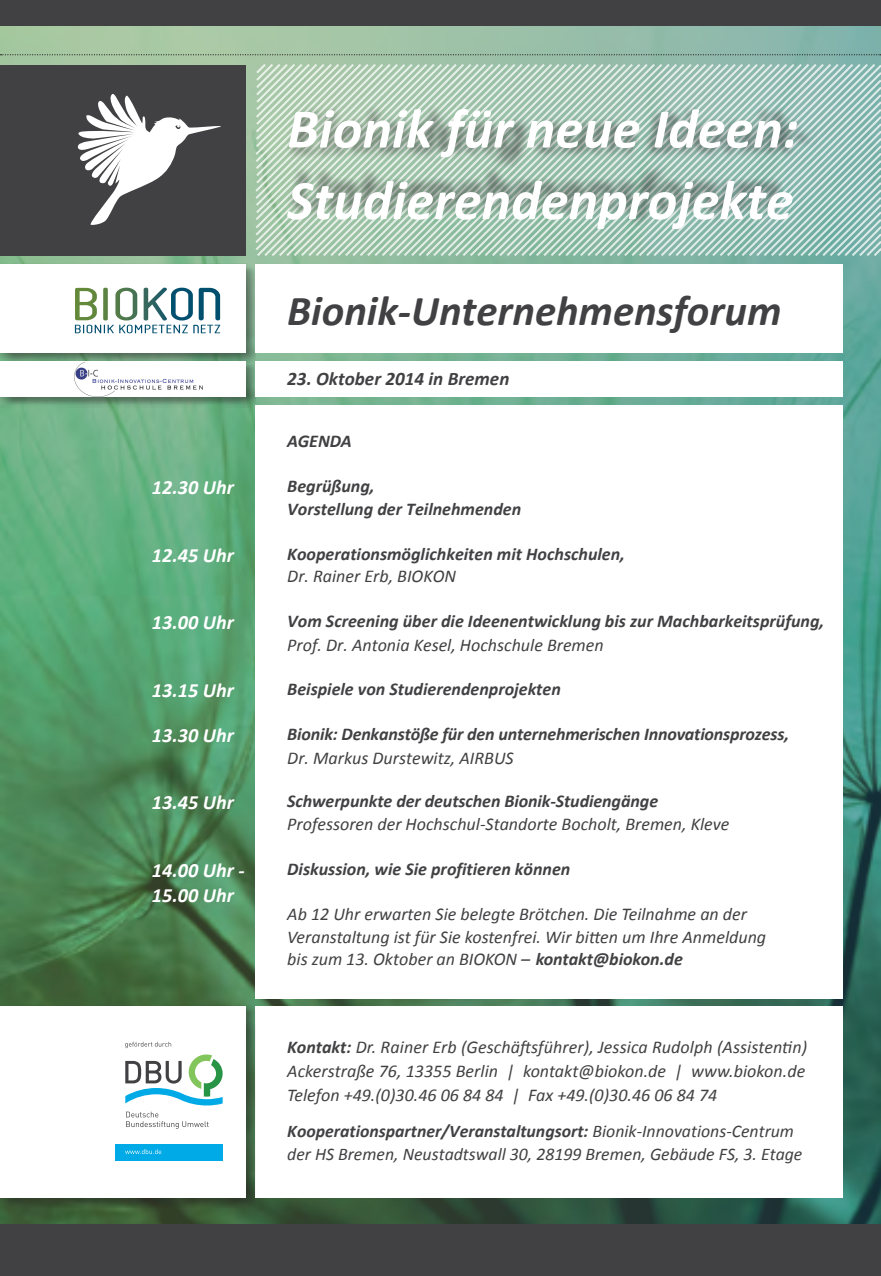
<style>
.page{position:relative;width:881px;height:1276px;background:#fff}
.page>*{position:absolute;margin:0;border:0;box-sizing:border-box;transform-origin:0 0}
.t1{font:italic 700 56.25px/71.5px "Calibri";color:#fff}
.t2{font:italic 700 42.75px "Calibri";color:#414042}
.t3{font:italic 700 20.25px "Calibri";color:#fff}
.t4{font:italic 700 20.25px/25.9px "Calibri";color:#fff}
.t5{font:italic 700 19.12px "Calibri";color:#414042}
.t6{font:italic 700 18px/22.5px "Calibri";color:#414042}
.t7{font:italic 18px/22.5px "Calibri";color:#414042}
.t8{font:italic 18px "Calibri";color:#414042}
.t9{font:italic 700 18px "Calibri";color:#414042}
.t10{font:italic 17.78px/23.6px "Calibri";color:#414042}
.s1{font-style:inherit}
.s2{font-weight:400}
.s3{font-weight:700}
</style>
<div class="page">
<img style="left:0;top:26px;width:880px;height:1199px">
<svg style="left:1px;top:54px;width:880px;height:1px"></svg>
<div style="left:0;top:1225px;width:880px;height:51px;background:#414042"></div>
<div style="left:0;top:0;width:880px;height:26px;background:#414042"></div>
<div style="left:0;top:264px;width:255px;height:99px;background:#231f20;opacity:.5"></div>
<div style="left:0;top:265px;width:246px;height:88px;background:#fff"></div>
<div style="left:0;top:360px;width:255px;height:48px;background:#231f20;opacity:.5"></div>
<div style="left:0;top:362px;width:246px;height:35px;background:#fff"></div>
<div style="left:255px;top:265px;width:587px;height:88px;background:#fff"></div>
<div style="left:255px;top:362px;width:587px;height:35px;background:#fff"></div>
<div style="left:0;top:65px;width:246px;height:191px;background:#414042"></div>
<svg style="left:75px;top:288px;width:145px;height:45px"></svg>
<svg style="left:77px;top:94px;width:144px;height:131px"></svg>
<div style="left:255px;top:1006px;width:587px;height:192px;background:#fff"></div>
<div style="left:0;top:1005px;width:255px;height:202px;background:#231f20;opacity:.5"></div>
<div style="left:0;top:1006px;width:246px;height:192px;background:#fff"></div>
<div style="left:255px;top:405px;width:587px;height:593px;background:#fff"></div>
<svg style="left:253px;top:62px;width:627px;height:196px;background:#adcdbe"></svg>
<div style="left:287px;top:107px;width:528px;height:119px;background:#231f20;opacity:.5"></div>
<div style="left:115px;top:1144px;width:107px;height:17px;background:#00aae6"></div>
<svg style="left:125px;top:1149px;width:36px;height:5px"></svg>
<svg style="left:125px;top:1054px;width:97px;height:51px"></svg>
<svg style="left:126px;top:1111px;width:83px;height:17px"></svg>
<svg style="left:125px;top:1041px;width:46px;height:7px"></svg>
<img style="left:75px;top:362px;width:127px;height:35px">
<p class="t3" style="left:152px;top:474px;width:84px">1<span class="s1">2</span>.<span class="s1">3</span>0 Uhr</p>
<p class="t3" style="left:152px;top:542px;width:84px">1<span class="s1">2</span>.<span class="s1">4</span>5 Uhr</p>
<p class="t3" style="left:152px;top:609px;width:84px">1<span class="s1">3</span>.00 Uhr</p>
<p class="t3" style="left:152px;top:677px;width:84px">1<span class="s1">3</span>.<span class="s1">1</span>5 Uhr</p>
<p class="t3" style="left:152px;top:722px;width:84px">13.<span class="s1">30</span> Uhr</p>
<p class="t3" style="left:152px;top:789px;width:84px">1<span class="s1">3</span>.<span class="s1">4</span>5 Uhr</p>
<p class="t4" style="left:152px;top:857px;width:94px"><span class="s1">1</span>4<span class="s1">.</span>0<span class="s1">0 Uhr</span> -<br>15.00 Uhr</p>
<p class="t1" style="left:287px;top:93px;width:512px">Bionik für neue Ideen:<br>Studierendenprojekte</p>
<p class="t2" style="left:287px;top:283px;width:495px">Bionik-Unternehmensforum</p>
<p class="t5" style="left:287px;top:366px;width:223px">23. Oktober 2014 in Bremen</p>
<p class="t9" style="left:287px;top:430px;width:66px">AGENDA</p>
<p class="t6" style="left:287px;top:475px;width:235px"><span class="s1">Begrüßung</span>,<br>Vorstellung der Teilnehmenden</p>
<p class="t6" style="left:287px;top:543px;width:339px">Kooperationsmöglichkeiten mit Hochschulen<span class="s1">,</span></p>
<p class="t8" style="left:287px;top:564px;width:170px">Dr. Rainer Erb, BIOKON</p>
<p class="t6" style="left:287px;top:610px;width:538px">Vom Screening über die Ideenentwicklung bis zur Machbarkeitsprüfung,</p>
<p class="t8" style="left:287px;top:633px;width:318px">Prof. Dr. Antonia Kesel, Hochschule Bremen</p>
<p class="t6" style="left:287px;top:678px;width:275px">Beispiele von Studierendenprojekten</p>
<p class="t6" style="left:287px;top:723px;width:503px">Bionik: Denkanstöße für den unternehmerischen Innovationsprozess,</p>
<p class="t8" style="left:287px;top:745px;width:228px">Dr. Markus Durstewitz, AIRBUS</p>
<p class="t6" style="left:287px;top:790px;width:372px">Schwerpunkte der deutschen Bionik-Studiengänge</p>
<p class="t8" style="left:287px;top:811px;width:443px">Professoren der Hochschul-Standorte Bocholt, Bremen, Kleve</p>
<p class="t6" style="left:287px;top:858px;width:284px">Diskussion, wie Sie profitieren können</p>
<p class="t7" style="left:287px;top:902px;width:480px"><span class="s1">Ab 12 Uhr erwarten Sie belegte Brötchen. Die</span> Teilnahme an der<br>Veranstaltung ist für Sie kostenfrei. Wir bitten um Ihre <span class="s1">A</span>nmeldung</p>
<p class="t9" style="left:287px;top:947px;width:397px"><span class="s2">bis zum</span> <span class="s2">13. Oktober</span> <span class="s2">an BIOKON –</span> kontakt@biokon.de</p>
<p class="t7" style="left:287px;top:1035px;width:521px"><span class="s3">Kontakt:</span> Dr. Rainer Erb (Geschäftsführer), Jessica Rudolph (Assistentin)</p>
<p class="t7" style="left:287px;top:1059px;width:519px">Ackerstraße 76, 13355 Berlin | kontakt@biokon.de | www.biokon.de</p>
<p class="t7" style="left:287px;top:1082px;width:431px">Telefon +49.(0)30.46 06 84 84 | Fax +49.(0)30.46 06 84 74</p>
<p class="t10" style="left:287px;top:1118px;width:516px"><span class="s3">Kooperationspartner/Veransta</span><span class="s3">ltungsort:</span> Bionik-Innovations-Centrum der HS Bremen, Neustadtswall 30, 28199 Bremen, Gebäude FS, 3. Etage</p>
</div>
